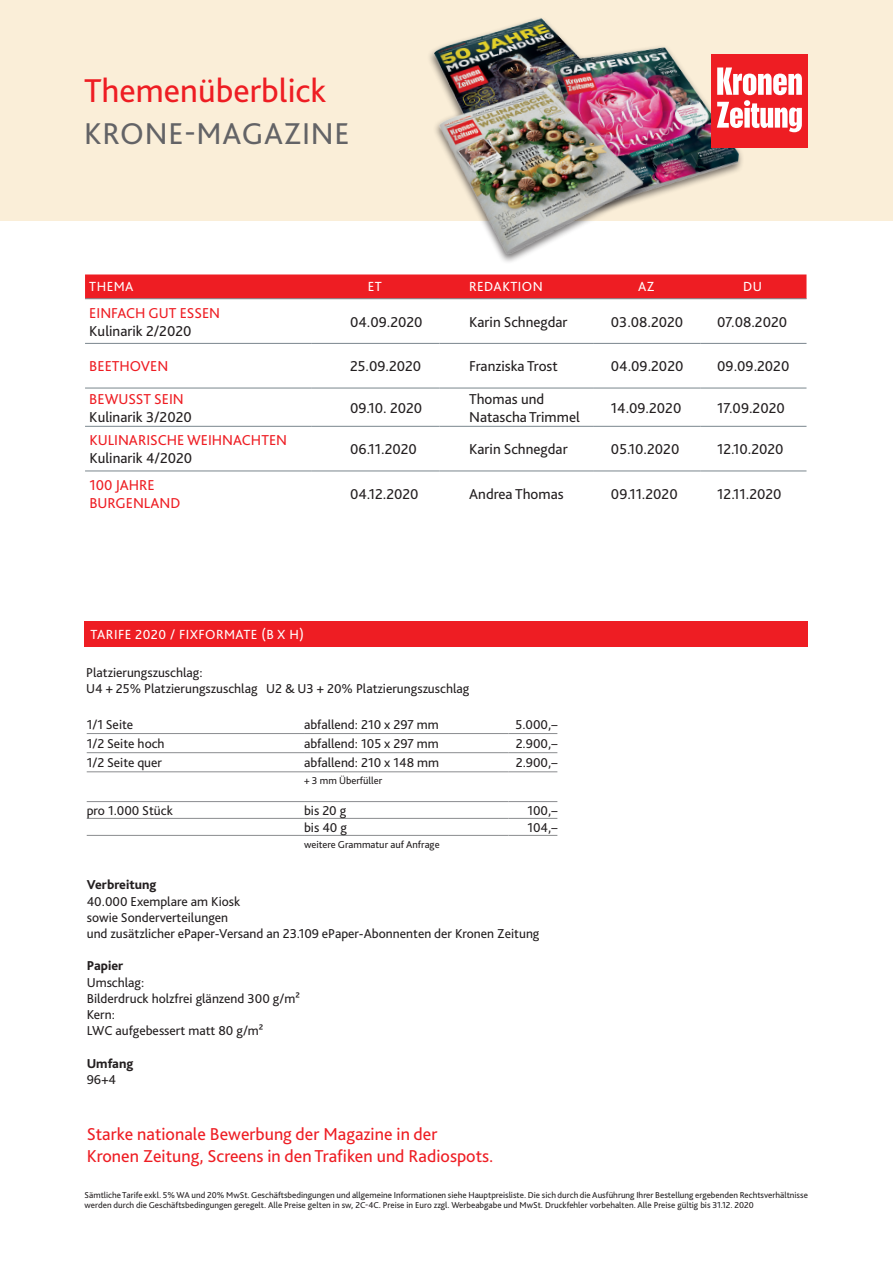
<style>
.page{position:relative;width:893px;height:1263px;background:#fff}
.page>*{position:absolute;margin:0;border:0;box-sizing:border-box;transform-origin:0 0}
.t1{font:34.5px "Bliss Pro";color:#ee1d23}
.t2{font:31.5px "Bliss Pro";letter-spacing:.025em;color:#636366}
.t3{font:18px/21.6px "Bliss Pro";color:#ee1d23}
.t4{font:15px/18px "Bliss Pro";color:#231f20}
.t5{font:15px/18px "Bliss Pro";color:#ee1d23}
.t6{font:13.8px "Bliss Pro";letter-spacing:.03em;color:#fff}
.t7{font:13.5px/16.2px "Bliss Pro";color:#231f20}
.t8{font:800 13.5px "Bliss Pro";color:#231f20}
.t9{font:10.5px "Bliss Pro";color:#231f20}
.t10{font:9px/10.8px "Bliss Pro";color:#231f20}
</style>
<div class="page">
<div style="left:0;top:0;width:893px;height:220px;background:#faeed8"></div>
<div style="left:85px;top:274px;width:721px;height:24px;background:#ee1d23"></div>
<hr style="left:85px;top:298px;width:227px;height:1px;background:#7a868d">
<hr style="left:312px;top:298px;width:127px;height:1px;background:#7a868d">
<hr style="left:439px;top:298px;width:155px;height:1px;background:#7a868d">
<hr style="left:594px;top:298px;width:106px;height:1px;background:#7a868d">
<hr style="left:700px;top:298px;width:106px;height:1px;background:#7a868d">
<hr style="left:85px;top:343px;width:227px;height:1px;background:#7a868d">
<hr style="left:312px;top:343px;width:127px;height:1px;background:#7a868d">
<hr style="left:439px;top:343px;width:155px;height:1px;background:#7a868d">
<hr style="left:594px;top:343px;width:106px;height:1px;background:#7a868d">
<hr style="left:700px;top:343px;width:106px;height:1px;background:#7a868d">
<hr style="left:85px;top:388px;width:227px;height:1px;background:#7a868d">
<hr style="left:312px;top:388px;width:127px;height:1px;background:#7a868d">
<hr style="left:439px;top:388px;width:155px;height:1px;background:#7a868d">
<hr style="left:594px;top:388px;width:106px;height:1px;background:#7a868d">
<hr style="left:700px;top:388px;width:106px;height:1px;background:#7a868d">
<hr style="left:85px;top:426px;width:227px;height:1px;background:#7a868d">
<hr style="left:439px;top:426px;width:155px;height:1px;background:#7a868d">
<hr style="left:312px;top:426px;width:127px;height:1px;background:#7a868d">
<hr style="left:594px;top:426px;width:106px;height:1px;background:#7a868d">
<hr style="left:700px;top:426px;width:106px;height:1px;background:#7a868d">
<hr style="left:85px;top:471px;width:227px;height:1px;background:#7a868d">
<hr style="left:312px;top:471px;width:127px;height:1px;background:#7a868d">
<hr style="left:439px;top:471px;width:155px;height:1px;background:#7a868d">
<hr style="left:594px;top:471px;width:106px;height:1px;background:#7a868d">
<hr style="left:700px;top:471px;width:106px;height:1px;background:#7a868d">
<div style="left:84px;top:621px;width:724px;height:26px;background:#ee1d23"></div>
<hr style="left:87px;top:733px;width:217px;height:1px;background:#8a8c8f">
<hr style="left:304px;top:733px;width:204px;height:1px;background:#8a8c8f">
<hr style="left:508px;top:733px;width:49px;height:1px;background:#8a8c8f">
<hr style="left:87px;top:752px;width:217px;height:1px;background:#8a8c8f">
<hr style="left:304px;top:752px;width:204px;height:1px;background:#8a8c8f">
<hr style="left:508px;top:752px;width:49px;height:1px;background:#8a8c8f">
<hr style="left:87px;top:771px;width:217px;height:1px;background:#8a8c8f">
<hr style="left:304px;top:771px;width:204px;height:1px;background:#8a8c8f">
<hr style="left:508px;top:771px;width:49px;height:1px;background:#8a8c8f">
<hr style="left:87px;top:835px;width:217px;height:1px;background:#8a8c8f">
<hr style="left:304px;top:835px;width:204px;height:1px;background:#8a8c8f">
<hr style="left:508px;top:835px;width:49px;height:1px;background:#8a8c8f">
<hr style="left:87px;top:818px;width:217px;height:1px;background:#8a8c8f">
<hr style="left:304px;top:818px;width:204px;height:1px;background:#8a8c8f">
<hr style="left:508px;top:818px;width:49px;height:1px;background:#8a8c8f">
<hr style="left:87px;top:801px;width:217px;height:1px;background:#8a8c8f">
<hr style="left:304px;top:801px;width:204px;height:1px;background:#8a8c8f">
<hr style="left:508px;top:801px;width:49px;height:1px;background:#8a8c8f">
<img style="left:419px;top:23px;width:104px;height:198px">
<img style="left:523px;top:18px;width:230px;height:275px">
<img style="left:424px;top:66px;width:235px;height:199px">
<div style="left:711px;top:54px;width:97px;height:93px;background:#ee1d23"></div>
<svg style="left:717px;top:68px;width:85px;height:64px"></svg>
<h1 class="t1" style="left:84px;top:69px;width:244px">Themenüberblick</h1>
<h2 class="t2" style="left:84px;top:114px;width:267px">KRONE-MAGAZINE</h2>
<p class="t6" style="left:89px;top:278px;width:46px">THEMA</p>
<p class="t6" style="left:368px;top:278px;width:16px">ET</p>
<p class="t6" style="left:469px;top:278px;width:75px">REDAKTION</p>
<p class="t6" style="left:638px;top:278px;width:18px">AZ</p>
<p class="t6" style="left:743px;top:278px;width:20px">DU</p>
<p class="t5" style="left:89px;top:304px;width:132px">EINFACH GUT ESSEN</p>
<p class="t4" style="left:89px;top:322px;width:104px">Kulinarik 2/2020</p>
<p class="t4" style="left:350px;top:313px;width:74px">04.09.2020</p>
<p class="t4" style="left:469px;top:313px;width:100px">Karin Schnegdar</p>
<p class="t4" style="left:611px;top:313px;width:74px">03.08.2020</p>
<p class="t4" style="left:717px;top:313px;width:71px">07.08.2020</p>
<p class="t5" style="left:89px;top:357px;width:80px">BEETHOVEN</p>
<p class="t4" style="left:350px;top:357px;width:73px">25.09.2020</p>
<p class="t4" style="left:469px;top:357px;width:90px">Franziska Trost</p>
<p class="t4" style="left:611px;top:357px;width:74px">04.09.2020</p>
<p class="t4" style="left:717px;top:357px;width:74px">09.09.2020</p>
<p class="t5" style="left:89px;top:390px;width:96px">BEWUSST SEIN</p>
<p class="t4" style="left:89px;top:408px;width:104px">Kulinarik 3/2020</p>
<p class="t4" style="left:350px;top:399px;width:74px">09.10. 2020</p>
<p class="t4" style="left:469px;top:390px;width:112px">Thomas und<br>Natascha Trimmel</p>
<p class="t4" style="left:611px;top:399px;width:72px">14.09.2020</p>
<p class="t4" style="left:717px;top:399px;width:69px">17.09.2020</p>
<p class="t5" style="left:89px;top:431px;width:199px">KULINARISCHE WEIHNACHTEN</p>
<p class="t4" style="left:89px;top:449px;width:104px">Kulinarik 4/2020</p>
<p class="t4" style="left:350px;top:440px;width:68px">06.11.2020</p>
<p class="t4" style="left:469px;top:440px;width:100px">Karin Schnegdar</p>
<p class="t4" style="left:611px;top:440px;width:70px">05.10.2020</p>
<p class="t4" style="left:717px;top:440px;width:68px">12.10.2020</p>
<p class="t5" style="left:89px;top:476px;width:93px">100 JAHRE<br>BURGENLAND</p>
<p class="t4" style="left:350px;top:485px;width:70px">04.12.2020</p>
<p class="t4" style="left:469px;top:485px;width:96px">Andrea Thomas</p>
<p class="t4" style="left:611px;top:485px;width:68px">09.11.2020</p>
<p class="t4" style="left:717px;top:485px;width:66px">12.11.2020</p>
<p class="t6" style="left:91px;top:626px;width:215px">TARIFE 2020 / FIXFORMATE (B X H)</p>
<p class="t7" style="left:86px;top:664px;width:385px">Platzierungszuschlag:<br>U4 + 25% Platzierungszuschlag U2 &amp; U3 + 20% Platzierungszuschlag</p>
<p class="t7" style="left:87px;top:717px;width:48px">1/1 Seite</p>
<p class="t7" style="left:304px;top:717px;width:136px">abfallend: 210 x 297 mm</p>
<p class="t7" style="left:515px;top:717px;width:43px">5.000,–</p>
<p class="t7" style="left:87px;top:736px;width:79px">1/2 Seite hoch</p>
<p class="t7" style="left:304px;top:736px;width:136px">abfallend: 105 x 297 mm</p>
<p class="t7" style="left:516px;top:736px;width:43px">2.900,–</p>
<p class="t7" style="left:87px;top:755px;width:77px">1/2 Seite quer</p>
<p class="t7" style="left:304px;top:755px;width:137px">abfallend: 210 x 148 mm</p>
<p class="t7" style="left:516px;top:755px;width:43px">2.900,–</p>
<p class="t9" style="left:304px;top:774px;width:80px">+ 3 mm Überfüller</p>
<p class="t7" style="left:87px;top:802px;width:88px">pro 1.000 Stück</p>
<p class="t7" style="left:304px;top:802px;width:44px">bis 20 g</p>
<p class="t7" style="left:527px;top:802px;width:32px">100,–</p>
<p class="t7" style="left:304px;top:819px;width:44px">bis 40 g</p>
<p class="t7" style="left:527px;top:819px;width:32px">104,–</p>
<p class="t9" style="left:304px;top:838px;width:137px">weitere Grammatur auf Anfrage</p>
<p class="t8" style="left:87px;top:876px;width:71px">Verbreitung</p>
<p class="t7" style="left:87px;top:893px;width:454px">40.000 Exemplare am Kiosk<br>sowie Sonderverteilungen<br>und zusätzlicher ePaper-Versand an 23.109 ePaper-Abonnenten der Kronen Zeitung</p>
<p class="t8" style="left:87px;top:957px;width:38px">Papier</p>
<p class="t7" style="left:87px;top:974px;width:215px">Umschlag:<br>Bilderdruck holzfrei glänzend 300 g/m²<br>Kern:<br>LWC aufgebessert matt 80 g/m²</p>
<p class="t8" style="left:87px;top:1055px;width:48px">Umfang</p>
<p class="t7" style="left:87px;top:1071px;width:31px">96+4</p>
<h3 class="t3" style="left:87px;top:1123px;width:408px">Starke nationale Bewerbung der Magazine in der<br>Kronen Zeitung, Screens in den Trafiken und Radiospots.</h3>
<p class="t10" style="left:85px;top:1189px;width:725px">Sämtliche Tarife exkl. 5% WA und 20% MwSt. Geschäftsbedingungen und allgemeine Informationen siehe Hauptpreisliste. Die sich durch die Ausführung Ihrer Bestellung ergebenden Rechtsverhältnisse werden durch die Geschäftsbedingungen geregelt. Alle Preise gelten in sw, 2C-4C. Preise in Euro zzgl. Werbeabgabe und MwSt. Druckfehler vorbehalten. Alle Preise gültig bis 31.12. 2020</p>
</div>
